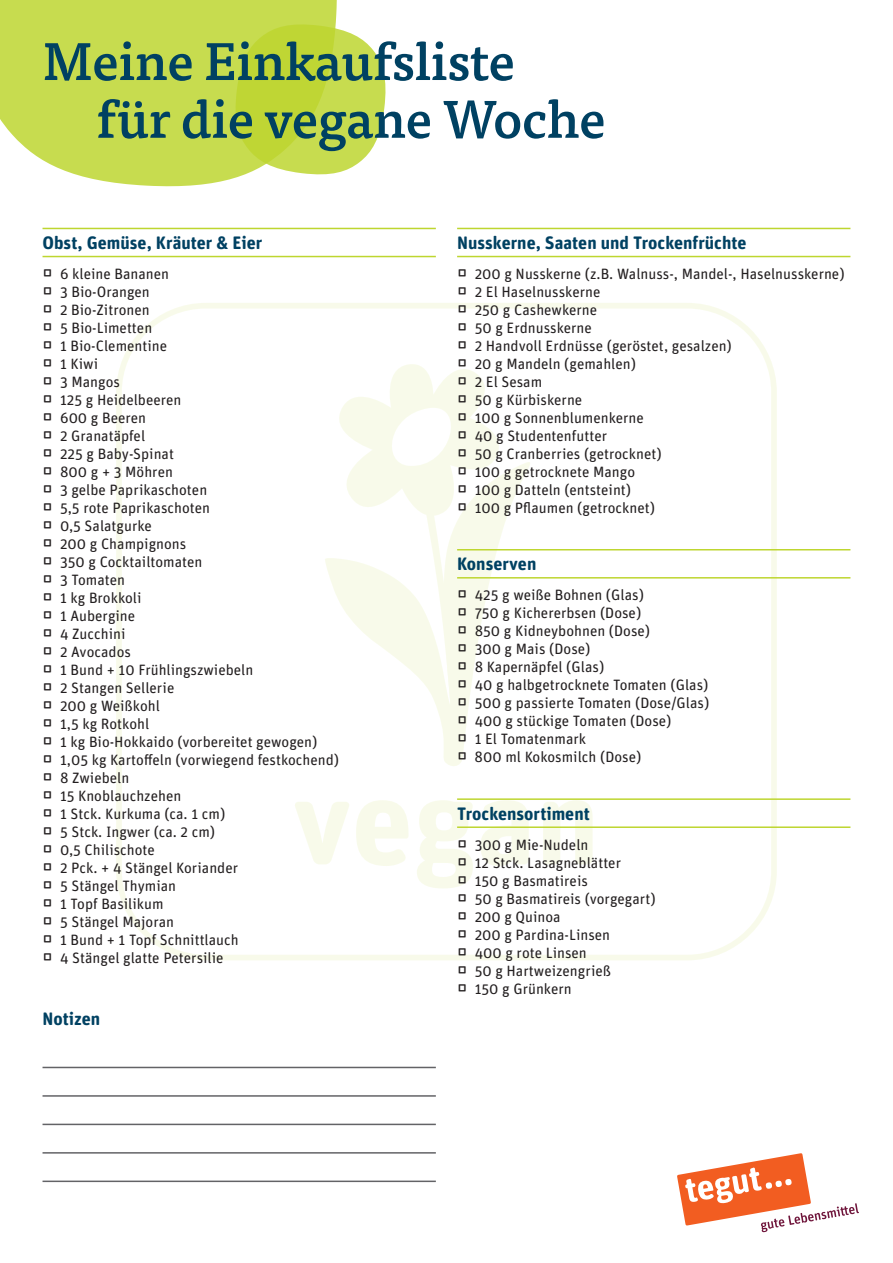
<style>
.page{position:relative;width:893px;height:1263px;background:#fff}
.page>*{position:absolute;margin:0;border:0;box-sizing:border-box;transform-origin:0 0}
.t1{font:500 52.5px/57.8px "Tisa Pro";letter-spacing:-.01em;color:#004162}
.t2{font:700 18px "Unit Rounded OT";color:#004162}
.t3{font:15px/18px "Unit Rounded OT";color:#231f20}
.s1{font-size:22.5px}
</style>
<div class="page">
<div style="left:116px;top:303px;width:661px;height:657px;border:6px solid #bed630;border-radius:87px"></div>
<svg style="left:295px;top:802px;width:54px;height:62px"></svg>
<svg style="left:356px;top:800px;width:52px;height:66px"></svg>
<svg style="left:417px;top:800px;width:56px;height:88px"></svg>
<svg style="left:480px;top:800px;width:49px;height:66px"></svg>
<svg style="left:543px;top:800px;width:50px;height:64px"></svg>
<svg style="left:444px;top:462px;width:89px;height:304px"></svg>
<svg style="left:325px;top:364px;width:180px;height:394px"></svg>
<svg style="left:677px;top:1153px;width:182px;height:79px"></svg>
<svg style="left:0;top:0;width:337px;height:187px;background:#ccdf5e"></svg>
<svg style="left:233px;top:22px;width:153px;height:155px;background:#cadd58"></svg>
<hr style="left:43px;top:1067px;width:393px;height:1px;background:#636366">
<hr style="left:43px;top:1095px;width:393px;height:2px;background:#636366">
<hr style="left:43px;top:1124px;width:393px;height:1px;background:#636366">
<hr style="left:43px;top:1152px;width:393px;height:1px;background:#636366">
<hr style="left:43px;top:1180px;width:393px;height:2px;background:#636366">
<hr style="left:43px;top:228px;width:393px;height:1px;background:#bed630">
<hr style="left:43px;top:256px;width:393px;height:1px;background:#bed630">
<hr style="left:457px;top:228px;width:393px;height:1px;background:#bed630">
<hr style="left:457px;top:256px;width:393px;height:1px;background:#bed630">
<hr style="left:457px;top:549px;width:393px;height:1px;background:#bed630">
<hr style="left:457px;top:577px;width:393px;height:1px;background:#bed630">
<hr style="left:457px;top:798px;width:393px;height:2px;background:#bed630">
<hr style="left:457px;top:826px;width:393px;height:2px;background:#bed630">
<h1 class="t1" style="left:97px;top:30px;width:511px;text-indent:-54px">Meine Einkaufsliste<br>für die vegane Woche</h1>
<p class="t2" style="left:43px;top:231px;width:221px">Obst, Gemüse, Kräuter &amp; Eier</p>
<p class="t3" style="left:43px;top:265px;width:298px"><span class="s1">▫</span> 6 kleine Bananen<br><span class="s1">▫</span> 3 Bio-Orangen<br><span class="s1">▫</span> 2 Bio-Zitronen<br><span class="s1">▫</span> 5 Bio-Limetten<br><span class="s1">▫</span> 1 Bio-Clementine<br><span class="s1">▫</span> 1 Kiwi<br><span class="s1">▫</span> 3 Mangos<br><span class="s1">▫</span> 125 g Heidelbeeren<br><span class="s1">▫</span> 600 g Beeren<br><span class="s1">▫</span> 2 Granatäpfel<br><span class="s1">▫</span> 225 g Baby-Spinat<br><span class="s1">▫</span> 800 g + 3 Möhren<br><span class="s1">▫</span> 3 gelbe Paprikaschoten<br><span class="s1">▫</span> 5,5 rote Paprikaschoten<br><span class="s1">▫</span> 0,5 Salatgurke<br><span class="s1">▫</span> 200 g Champignons<br><span class="s1">▫</span> 350 g Cocktailtomaten<br><span class="s1">▫</span> 3 Tomaten<br><span class="s1">▫</span> 1 kg Brokkoli<br><span class="s1">▫</span> 1 Aubergine<br><span class="s1">▫</span> 4 Zucchini<br><span class="s1">▫</span> 2 Avocados<br><span class="s1">▫</span> 1 Bund + 10 Frühlingszwiebeln<br><span class="s1">▫</span> 2 Stangen Sellerie<br><span class="s1">▫</span> 200 g Weißkohl<br><span class="s1">▫</span> 1,5 kg Rotkohl<br><span class="s1">▫</span> 1 kg Bio-Hokkaido (vorbereitet gewogen)<br><span class="s1">▫</span> 1,05 kg Kartoffeln (vorwiegend festkochend) <span class="s1">▫</span> 8 Zwiebeln<br><span class="s1">▫</span> 15 Knoblauchzehen<br><span class="s1">▫</span> 1 Stck. Kurkuma (ca. 1 cm)<br><span class="s1">▫</span> 5 Stck. Ingwer (ca. 2 cm)<br><span class="s1">▫</span> 0,5 Chilischote<br><span class="s1">▫</span> 2 Pck. + 4 Stängel Koriander<br><span class="s1">▫</span> 5 Stängel Thymian<br><span class="s1">▫</span> 1 Topf Basilikum<br><span class="s1">▫</span> 5 Stängel Majoran<br><span class="s1">▫</span> 1 Bund + 1 Topf Schnittlauch<br><span class="s1">▫</span> 4 Stängel glatte Petersilie</p>
<p class="t2" style="left:43px;top:1008px;width:59px">Notizen</p>
<p class="t2" style="left:457px;top:231px;width:291px">Nusskerne, Saaten und Trockenfrüchte</p>
<p class="t3" style="left:457px;top:265px;width:389px"><span class="s1">▫</span> 200 g Nusskerne (z.B. Walnuss-, Mandel-, Haselnusskerne) <span class="s1">▫</span> 2 El Haselnusskerne<br><span class="s1">▫</span> 250 g Cashewkerne<br><span class="s1">▫</span> 50 g Erdnusskerne<br><span class="s1">▫</span> 2 Handvoll Erdnüsse (geröstet, gesalzen)<br><span class="s1">▫</span> 20 g Mandeln (gemahlen)<br><span class="s1">▫</span> 2 El Sesam<br><span class="s1">▫</span> 50 g Kürbiskerne<br><span class="s1">▫</span> 100 g Sonnenblumenkerne<br><span class="s1">▫</span> 40 g Studentenfutter<br><span class="s1">▫</span> 50 g Cranberries (getrocknet)<br><span class="s1">▫</span> 100 g getrocknete Mango<br><span class="s1">▫</span> 100 g Datteln (entsteint)<br><span class="s1">▫</span> 100 g Pflaumen (getrocknet)</p>
<p class="t2" style="left:457px;top:553px;width:81px">Konserven</p>
<p class="t3" style="left:457px;top:586px;width:254px"><span class="s1">▫</span> 425 g weiße Bohnen (Glas)<br><span class="s1">▫</span> 750 g Kichererbsen (Dose)<br><span class="s1">▫</span> 850 g Kidneybohnen (Dose)<br><span class="s1">▫</span> 300 g Mais (Dose)<br><span class="s1">▫</span> 8 Kapernäpfel (Glas)<br><span class="s1">▫</span> 40 g halbgetrocknete Tomaten (Glas) <span class="s1">▫</span> 500 g passierte Tomaten (Dose/Glas) <span class="s1">▫</span> 400 g stückige Tomaten (Dose)<br><span class="s1">▫</span> 1 El Tomatenmark<br><span class="s1">▫</span> 800 ml Kokosmilch (Dose)</p>
<p class="t2" style="left:457px;top:803px;width:134px">Trockensortiment</p>
<p class="t3" style="left:457px;top:836px;width:200px"><span class="s1">▫</span> 300 g Mie-Nudeln<br><span class="s1">▫</span> 12 Stck. Lasagneblätter<br><span class="s1">▫</span> 150 g Basmatireis<br><span class="s1">▫</span> 50 g Basmatireis (vorgegart) <span class="s1">▫</span> 200 g Quinoa<br><span class="s1">▫</span> 200 g Pardina-Linsen<br><span class="s1">▫</span> 400 g rote Linsen<br><span class="s1">▫</span> 50 g Hartweizengrieß<br><span class="s1">▫</span> 150 g Grünkern</p>
</div>
